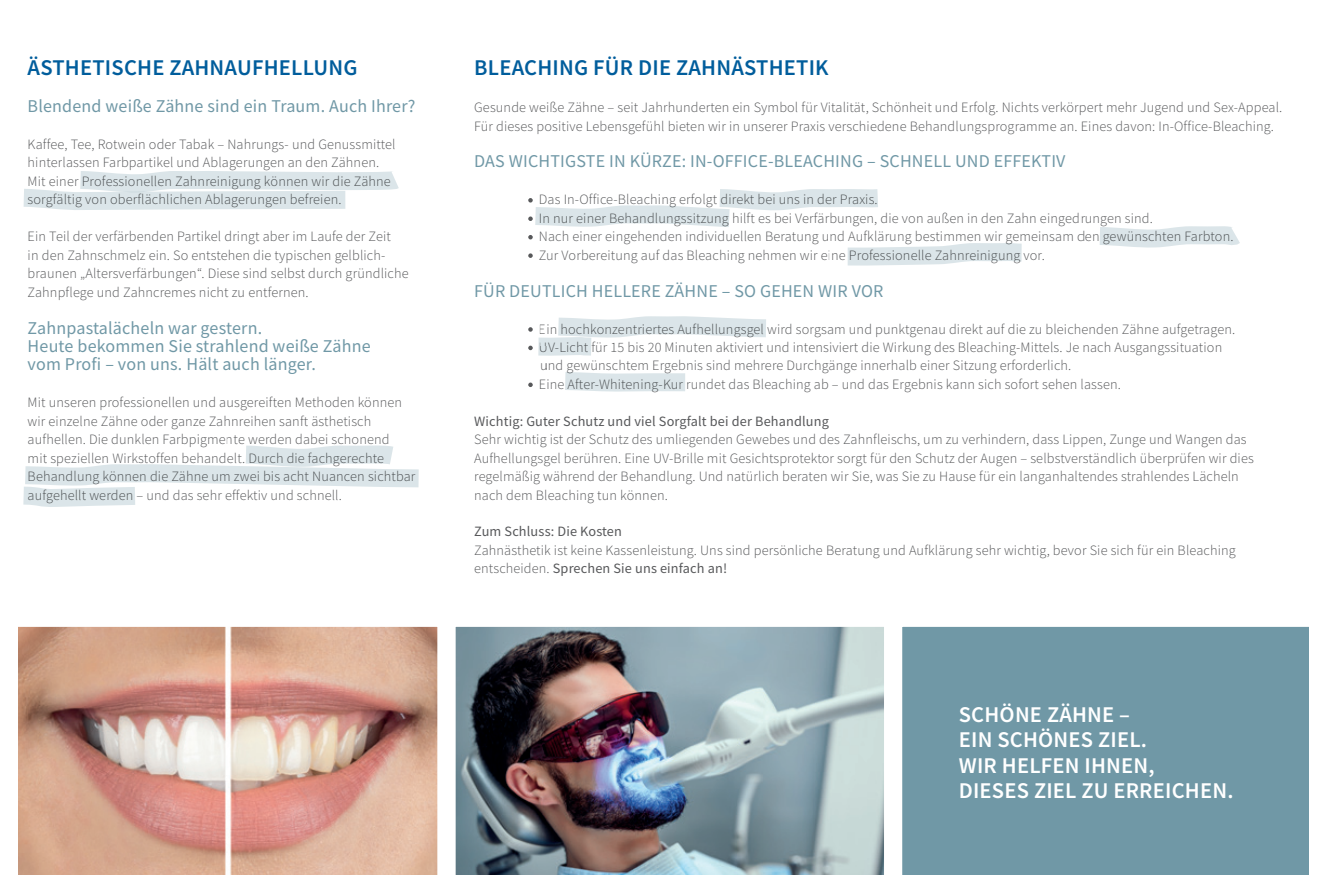
<style>
.page{position:relative;width:1327px;height:893px;background:#fff}
.page>*{position:absolute;margin:0;border:0;box-sizing:border-box;transform-origin:0 0}
.t1{font:600 22.5px/25.5px "Source Sans Pro";letter-spacing:.01em;color:#fff}
.t2{font:600 22.5px "Source Sans Pro";letter-spacing:.01em;color:#005d9c}
.t3{font:18px/18.5px "Source Sans Pro";letter-spacing:.01em;color:#7098a6}
.t4{font:300 14.25px/18.5px "Source Sans Pro";letter-spacing:.01em;color:#57585a}
.t5{font:14.25px "Source Sans Pro";letter-spacing:.01em;color:#57585a}
.s1{font-weight:400}
</style>
<div class="page">
<img style="left:19px;top:628px;width:417px;height:246px">
<img style="left:457px;top:628px;width:426px;height:246px">
<div style="left:893px;top:618px;width:425px;height:266px;background:#7098a6"></div>
<div style="left:884px;top:609px;width:443px;height:284px;border:18px solid #fff"></div>
<svg style="left:528px;top:235px;width:5px;height:4px"></svg>
<svg style="left:528px;top:253px;width:5px;height:5px"></svg>
<svg style="left:528px;top:383px;width:5px;height:4px"></svg>
<svg style="left:23px;top:171px;width:376px;height:39px"></svg>
<svg style="left:23px;top:445px;width:396px;height:62px"></svg>
<svg style="left:1099px;top:226px;width:141px;height:22px"></svg>
<svg style="left:565px;top:372px;width:120px;height:20px;background:#dee7eb"></svg>
<svg style="left:528px;top:316px;width:238px;height:40px"></svg>
<svg style="left:528px;top:189px;width:350px;height:38px"></svg>
<svg style="left:847px;top:243px;width:175px;height:23px"></svg>
<h1 class="t2" style="left:28px;top:53px;width:331px">ÄSTHETISCHE ZAHNAUFHELLUNG</h1>
<p class="t3" style="left:28px;top:97px;width:389px">Blendend weiße Zähne sind ein Traum. Auch Ihrer?</p>
<p class="t4" style="left:28px;top:135px;width:369px">Kaffee, Tee, Rotwein oder Tabak – Nahrungs- und Genussmittel hinterlassen Farbpartikel und Ablagerungen an den Zähnen.<br>Mit einer Professionellen Zahnreinigung können wir die Zähne sorgfältig von oberflächlichen Ablagerungen befreien.</p>
<p class="t4" style="left:28px;top:227px;width:382px">Ein Teil der verfärbenden Partikel dringt aber im Laufe der Zeit<br>in den Zahnschmelz ein. So entstehen die typischen gelblich&shy;braunen „Altersverfärbungen“. Diese sind selbst durch gründliche Zahnpflege und Zahncremes nicht zu entfernen.</p>
<p class="t3" style="left:28px;top:318px;width:344px">Zahnpastalächeln war gestern.<br>Heute bekommen Sie strahlend weiße Zähne vom Profi – von uns. Hält auch länger.</p>
<p class="t4" style="left:28px;top:393px;width:389px">Mit unseren professionellen und ausgereiften Methoden können wir einzelne Zähne oder ganze Zahnreihen sanft ästhetisch aufhellen. Die dunklen Farbpigmente werden dabei schonend<br>mit speziellen Wirkstoffen behandelt. Durch die fachgerechte Behandlung können die Zähne um zwei bis acht Nuancen sichtbar aufgehellt werden – und das sehr effektiv und schnell.</p>
<h1 class="t2" style="left:474px;top:53px;width:356px">BLEACHING FÜR DIE ZAHNÄSTHETIK</h1>
<p class="t4" style="left:474px;top:98px;width:809px">Gesunde weiße Zähne – seit Jahrhunderten ein Symbol für Vitalität, Schönheit und Erfolg. Nichts verkörpert mehr Jugend und Sex-Appeal.<br>Für dieses positive Lebensgefühl bieten wir in unserer Praxis verschiedene Behandlungsprogramme an. Eines davon: In-Office-Bleaching.</p>
<p class="t3" style="left:474px;top:152px;width:593px">DAS WICHTIGSTE IN KÜRZE: IN-OFFICE-BLEACHING – SCHNELL UND EFFEKTIV</p>
<p class="t4" style="left:539px;top:190px;width:696px">Das In-Office-Bleaching erfolgt direkt bei uns in der Praxis.<br>In nur einer Behandlungssitzung hilft es bei Verfärbungen, die von außen in den Zahn eingedrungen sind.<br>Nach einer eingehenden individuellen Beratung und Aufklärung bestimmen wir gemeinsam den gewünschten Farbton.<br>Zur Vorbereitung auf das Bleaching nehmen wir eine Professionelle Zahnreinigung vor.</p>
<p class="t3" style="left:474px;top:281px;width:411px">FÜR DEUTLICH HELLERE ZÄHNE – SO GEHEN WIR VOR</p>
<p class="t4" style="left:539px;top:320px;width:698px">Ein hochkonzentriertes Aufhellungsgel wird sorgsam und punktgenau direkt auf die zu bleichenden Zähne aufgetragen.<br>UV-Licht für 15 bis 20 Minuten aktiviert und intensiviert die Wirkung des Bleaching-Mittels. Je nach Ausgangssituation und gewünschtem Ergebnis sind mehrere Durchgänge innerhalb einer Sitzung erforderlich.<br>Eine After-Whitening-Kur rundet das Bleaching ab – und das Ergebnis kann sich sofort sehen lassen.</p>
<p class="t5" style="left:474px;top:412px;width:356px">Wichtig: Guter Schutz und viel Sorgfalt bei der Behandlung</p>
<p class="t4" style="left:474px;top:430px;width:781px">Sehr wichtig ist der Schutz des umliegenden Gewebes und des Zahnfleischs, um zu verhindern, dass Lippen, Zunge und Wangen das Aufhellungsgel berühren. Eine UV-Brille mit Gesichtsprotektor sorgt für den Schutz der Augen – selbstverständlich überprüfen wir dies regelmäßig während der Behandlung. Und natürlich beraten wir Sie, was Sie zu Hause für ein langanhaltendes strahlendes Lächeln nach dem Bleaching tun können.</p>
<p class="t5" style="left:474px;top:523px;width:149px">Zum Schluss: Die Kosten</p>
<p class="t4" style="left:474px;top:541px;width:763px">Zahnästhetik ist keine Kassenleistung. Uns sind persönliche Beratung und Aufklärung sehr wichtig, bevor Sie sich für ein Bleaching entscheiden. <span class="s1">Sprechen Sie uns einfach an!</span></p>
<h1 class="t1" style="left:958px;top:701px;width:276px">SCHÖNE ZÄHNE –<br>EIN SCHÖNES ZIEL.<br>WIR HELFEN IHNEN,<br>DIESES ZIEL ZU ERREICHEN.</h1>
</div>
